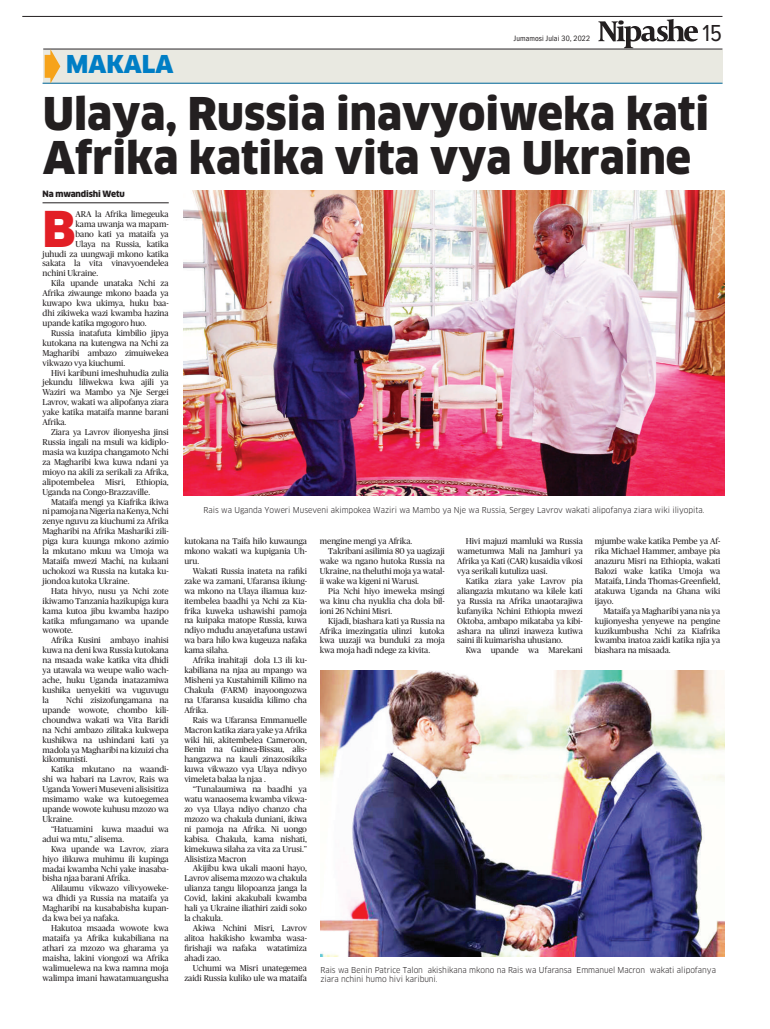
<style>
.page{position:relative;width:770px;height:1029px;background:#fff}
.page>*{position:absolute;margin:0;border:0;box-sizing:border-box;transform-origin:0 0}
.t1{font:900 48.2px "Clan";color:#e21f26}
.t2{font:900 44.1px/44.1px "Clan";color:#231f20}
.t3{font:900 24px "Clan OSF";color:#007ec5}
.t4{font:24px "Proxima Nova Cond";color:#231f20}
.t5{font:8.5px/9.9px "Publico";letter-spacing:-.005em;color:#231f20;text-align:justify}
.t6{font:900 8.5px "Clan";letter-spacing:-.02em;color:#231f20}
.t7{font:8px/9px "Clan";letter-spacing:-.005em;color:#231f20;scale:.95 1}
.t8{font:condensed 8px "Franklin Gothic";letter-spacing:.01em;color:#231f20}
</style>
<div class="page">
<hr style="left:22px;top:16px;width:700px;height:1px;background:#231f20">
<hr style="left:43px;top:49px;width:679px;height:1px;background:#231f20">
<div style="left:43px;top:50px;width:679px;height:34px;background:#e9e9e1"></div>
<hr style="left:43px;top:83px;width:679px;height:1px;background:#00689e">
<svg style="left:598px;top:19px;width:100px;height:29px"></svg>
<svg style="left:45px;top:49px;width:15px;height:35px"></svg>
<hr style="left:43px;top:203px;width:126px;height:1px;background:#231f20">
<img style="left:184px;top:191px;width:540px;height:304px">
<img style="left:320px;top:670px;width:404px;height:286px">
<h3 class="t3" style="left:66px;top:51px;width:109px">MAKALA</h3>
<p class="t8" style="left:514px;top:34px;width:78px">Jumamosi Julai 30, 2022</p>
<h3 class="t4" style="left:702px;top:22px;width:21px">15</h3>
<h2 class="t2" style="left:43px;top:91px;width:667px">Ulaya, Russia inavyoiweka kati<br>Afrika katika vita vya Ukraine</h2>
<p class="t6" style="left:43px;top:189px;width:84px">Na mwandishi Wetu</p>
<h1 class="t1" style="left:43px;top:202px;width:35px">B</h1>
<p class="t5" style="left:75px;top:209px;width:95px">ARA la Afrika limegeuka</p>
<p class="t5" style="left:75px;top:219px;width:95px">kama uwanja wa mapam-</p>
<p class="t5" style="left:75px;top:229px;width:95px">bano kati ya mataifa ya</p>
<p class="t5" style="left:75px;top:239px;width:95px">Ulaya na Russia, katika</p>
<p class="t5" style="left:43px;top:249px;width:128px">juhudi za uungwaji mkono katika</p>
<p class="t5" style="left:43px;top:259px;width:128px">sakata la vita vinavyoendelea</p>
<p class="t5" style="left:43px;top:268px;width:57px">nchini Ukraine.</p>
<p class="t5" style="left:51px;top:278px;width:119px">Kila upande unataka Nchi za</p>
<p class="t5" style="left:43px;top:288px;width:128px">Afrika ziwaunge mkono baada ya</p>
<p class="t5" style="left:43px;top:298px;width:128px">kuwapo kwa ukimya, huku baa-</p>
<p class="t5" style="left:43px;top:308px;width:128px">dhi zikiweka wazi kwamba hazina</p>
<p class="t5" style="left:43px;top:318px;width:105px">upande katika mgogoro huo.</p>
<p class="t5" style="left:51px;top:328px;width:119px">Russia inatafuta kimbilio jipya</p>
<p class="t5" style="left:43px;top:338px;width:128px">kutokana na kutengwa na Nchi za</p>
<p class="t5" style="left:43px;top:348px;width:128px">Magharibi ambazo zimuiwekea</p>
<p class="t5" style="left:43px;top:358px;width:84px">vikwazo vya kiuchumi.</p>
<p class="t5" style="left:51px;top:368px;width:119px">Hivi karibuni imeshuhudia zulia</p>
<p class="t5" style="left:43px;top:378px;width:128px">jekundu liliwekwa kwa ajili ya</p>
<p class="t5" style="left:43px;top:387px;width:128px">Waziri wa Mambo ya Nje Sergei</p>
<p class="t5" style="left:43px;top:397px;width:128px">Lavrov, wakati wa alipofanya ziara</p>
<p class="t5" style="left:43px;top:407px;width:128px">yake katika mataifa manne barani</p>
<p class="t5" style="left:43px;top:417px;width:25px">Afrika.</p>
<p class="t5" style="left:51px;top:427px;width:119px">Ziara ya Lavrov ilionyesha jinsi</p>
<p class="t5" style="left:43px;top:437px;width:128px">Russia ingali na msuli wa kidiplo-</p>
<p class="t5" style="left:43px;top:447px;width:128px">masia wa kuzipa changamoto Nchi</p>
<p class="t5" style="left:43px;top:457px;width:128px">za Magharibi kwa kuwa ndani ya</p>
<p class="t5" style="left:43px;top:467px;width:128px">mioyo na akili za serikali za Afrika,</p>
<p class="t5" style="left:43px;top:477px;width:128px">alipotembelea Misri, Ethiopia,</p>
<p class="t5" style="left:43px;top:487px;width:109px">Uganda na Congo-Brazzaville.</p>
<p class="t5" style="left:51px;top:497px;width:119px">Mataifa mengi ya Kiafrika ikiwa</p>
<p class="t5" style="left:43px;top:507px;width:128px">ni pamoja na Nigeria na Kenya, Nchi</p>
<p class="t5" style="left:43px;top:516px;width:128px">zenye nguvu za kiuchumi za Afrika</p>
<p class="t5" style="left:43px;top:526px;width:128px">Magharibi na Afrika Mashariki zili-</p>
<p class="t5" style="left:43px;top:536px;width:128px">piga kura kuunga mkono azimio</p>
<p class="t5" style="left:43px;top:546px;width:128px">la mkutano mkuu wa Umoja wa</p>
<p class="t5" style="left:43px;top:556px;width:128px">Mataifa mwezi Machi, na kulaani</p>
<p class="t5" style="left:43px;top:566px;width:128px">uchokozi wa Russia na kutaka ku-</p>
<p class="t5" style="left:43px;top:576px;width:89px">jiondoa kutoka Ukraine.</p>
<p class="t5" style="left:51px;top:586px;width:119px">Hata hivyo, nusu ya Nchi zote</p>
<p class="t5" style="left:43px;top:596px;width:128px">ikiwamo Tanzania hazikupiga kura</p>
<p class="t5" style="left:43px;top:606px;width:128px">kama kutoa jibu kwamba hazipo</p>
<p class="t5" style="left:43px;top:616px;width:128px">katika mfungamano wa upande</p>
<p class="t5" style="left:43px;top:626px;width:32px">wowote.</p>
<p class="t5" style="left:51px;top:635px;width:119px">Afrika Kusini ambayo inahisi</p>
<p class="t5" style="left:43px;top:645px;width:128px">kuwa na deni kwa Russia kutokana</p>
<p class="t5" style="left:43px;top:655px;width:128px">na msaada wake katika vita dhidi</p>
<p class="t5" style="left:43px;top:665px;width:128px">ya utawala wa weupe walio wach-</p>
<p class="t5" style="left:43px;top:675px;width:128px">ache, huku Uganda inatazamiwa</p>
<p class="t5" style="left:43px;top:685px;width:128px">kushika uenyekiti wa vuguvugu</p>
<p class="t5" style="left:43px;top:695px;width:8px">la</p>
<p class="t5" style="left:43px;top:695px;width:128px;text-indent:24px">Nchi zisizofungamana na upande wowote, chombo kili&shy;choundwa wakati wa Vita Baridi na Nchi ambazo zilitaka kukwepa kushikwa na ushindani kati ya madola ya Magharibi na kizuizi cha kikomunisti.</p>
<p class="t5" style="left:43px;top:764px;width:128px;text-indent:8px">Katika mkutano na waandi&shy;shi wa habari na Lavrov, Rais wa Uganda Yoweri Museveni alisisitiza msimamo wake wa kutoegemea upande wowote kuhusu mzozo wa Ukraine.</p>
<p class="t5" style="left:43px;top:824px;width:128px;text-indent:8px">“Hatuamini kuwa maadui wa adui wa mtu,” alisema.</p>
<p class="t5" style="left:43px;top:844px;width:128px;text-indent:8px">Kwa upande wa Lavrov, ziara hiyo ilikuwa muhimu ili kupinga madai kwamba Nchi yake inasaba&shy;bisha njaa barani Afrika.</p>
<p class="t5" style="left:43px;top:883px;width:128px;text-indent:8px">Alilaumu vikwazo vilivyoweke&shy;wa dhidi ya Russia na mataifa ya Magharibi na kusababisha kupan&shy;da kwa bei ya nafaka.</p>
<p class="t5" style="left:43px;top:923px;width:128px;text-indent:8px">Hakutoa msaada wowote kwa mataifa ya Afrika kukabiliana na athari za mzozo wa gharama ya maisha, lakini viongozi wa Afrika walimuelewa na kwa namna moja walimpa imani hawatamuangusha</p>
<p class="t7" style="left:204px;top:505px;width:529px">Rais wa Uganda Yoweri Museveni akimpokea Waziri wa Mambo ya Nje wa Russia, Sergey Lavrov wakati alipofanya ziara wiki iliyopita.</p>
<p class="t5" style="left:184px;top:536px;width:124px">kutokana na Taifa hilo kuwaunga mkono wakati wa kupigania Uh&shy;uru.</p>
<p class="t5" style="left:184px;top:566px;width:124px;text-indent:8px">Wakati Russia inateta na rafiki zake wa zamani, Ufaransa ikiung&shy;wa mkono na Ulaya iliamua kuz&shy;itembelea baadhi ya Nchi za Kia&shy;frika kuweka ushawishi pamoja na kuipaka matope Russia, kuwa ndiyo mdudu anayetafuna ustawi wa bara hilo kwa kugeuza nafaka kama silaha.</p>
<p class="t5" style="left:184px;top:655px;width:124px;text-indent:8px">Afrika inahitaji dola 1.3 ili ku&shy;kabiliana na njaa au mpango wa Misheni ya Kustahimili Kilimo na Chakula (FARM) inayoongozwa na Ufaransa kusaidia kilimo cha Afrika.</p>
<p class="t5" style="left:184px;top:715px;width:124px;text-indent:8px">Rais wa Ufaransa Emmanuelle Macron katika ziara yake ya Afrika wiki hii, akitembelea Cameroon, Benin na Guinea-Bissau, alis&shy;hangazwa na kauli zinazosikika kuwa vikwazo vya Ulaya ndivyo vimeleta balaa la njaa .</p>
<p class="t5" style="left:184px;top:784px;width:124px;text-indent:8px">“Tunalaumiwa na baadhi ya watu wanaosema kwamba vikwa&shy;zo vya Ulaya ndiyo chanzo cha mzozo wa chakula duniani, ikiwa ni pamoja na Afrika. Ni uongo kabisa. Chakula, kama nishati, kimekuwa silaha za vita za Urusi.” Alisistiza Macron</p>
<p class="t5" style="left:184px;top:864px;width:124px;text-indent:8px">Akijibu kwa ukali maoni hayo, Lavrov alisema mzozo wa chakula ulianza tangu lilopoanza janga la Covid, lakini akakubali kwamba hali ya Ukraine iliathiri zaidi soko la chakula.</p>
<p class="t5" style="left:184px;top:923px;width:124px;text-indent:8px">Akiwa Nchini Misri, Lavrov alitoa hakikisho kwamba wasa&shy;firishaji wa nafaka watatimiza ahadi zao.</p>
<p class="t5" style="left:184px;top:963px;width:124px;text-align:right">Uchumi wa Misri unategemea zaidi Russia kuliko ule wa mataifa</p>
<p class="t5" style="left:320px;top:536px;width:94px">mengine mengi ya Afrika.</p>
<p class="t5" style="left:328px;top:546px;width:118px">Takribani asilimia 80 ya uagizaji</p>
<p class="t5" style="left:320px;top:556px;width:127px">wake wa ngano hutoka Russia na</p>
<p class="t5" style="left:320px;top:566px;width:126px">Ukraine, na theluthi moja ya watal-</p>
<p class="t5" style="left:320px;top:576px;width:101px">ii wake wa kigeni ni Warusi.</p>
<p class="t5" style="left:328px;top:586px;width:118px">Pia Nchi hiyo imeweka msingi</p>
<p class="t5" style="left:320px;top:596px;width:126px">wa kinu cha nyuklia cha dola bil-</p>
<p class="t5" style="left:320px;top:606px;width:74px">ioni 26 Nchini Misri.</p>
<p class="t5" style="left:328px;top:616px;width:118px">Kijadi, biashara kati ya Russia na</p>
<p class="t5" style="left:320px;top:626px;width:126px">Afrika imezingatia ulinzi kutoka</p>
<p class="t5" style="left:320px;top:636px;width:127px">kwa uuzaji wa bunduki za moja</p>
<p class="t5" style="left:320px;top:645px;width:112px">kwa moja hadi ndege za kivita.</p>
<p class="t5" style="left:457px;top:536px;width:127px;text-indent:8px">Hivi majuzi mamluki wa Russia wametumwa Mali na Jamhuri ya Afrika ya Kati (CAR) kusaidia vikosi vya serikali kutuliza uasi.</p>
<p class="t5" style="left:457px;top:576px;width:127px;text-indent:8px">Katika ziara yake Lavrov pia aliangazia mkutano wa kilele kati ya Russia na Afrika unaotarajiwa kufanyika Nchini Ethiopia mwezi Oktoba, ambapo mikataba ya kibi&shy;ashara na ulinzi inaweza kutiwa saini ili kuimarisha uhusiano.</p>
<p class="t5" style="left:466px;top:645px;width:118px">Kwa upande wa Marekani</p>
<p class="t5" style="left:595px;top:536px;width:127px">mjumbe wake katika Pembe ya Af&shy;rika Michael Hammer, ambaye pia anazuru Misri na Ethiopia, wakati Balozi wake katika Umoja wa Mataifa, Linda Thomas-Greenfield, atakuwa Uganda na Ghana wiki ijayo.</p>
<p class="t5" style="left:595px;top:606px;width:127px;text-indent:8px">Mataifa ya Magharibi yana nia ya kujionyesha yenyewe na pengine kuzikumbusha Nchi za Kiafrika kwamba inatoa zaidi katika njia ya biashara na misaada.</p>
<p class="t7" style="left:320px;top:966px;width:418px">Rais wa Benin Patrice Talon akishikana mkono na Rais wa Ufaransa Emmanuel Macron wakati alipofanya ziara nchini humo hivi karibuni.</p>
</div>
